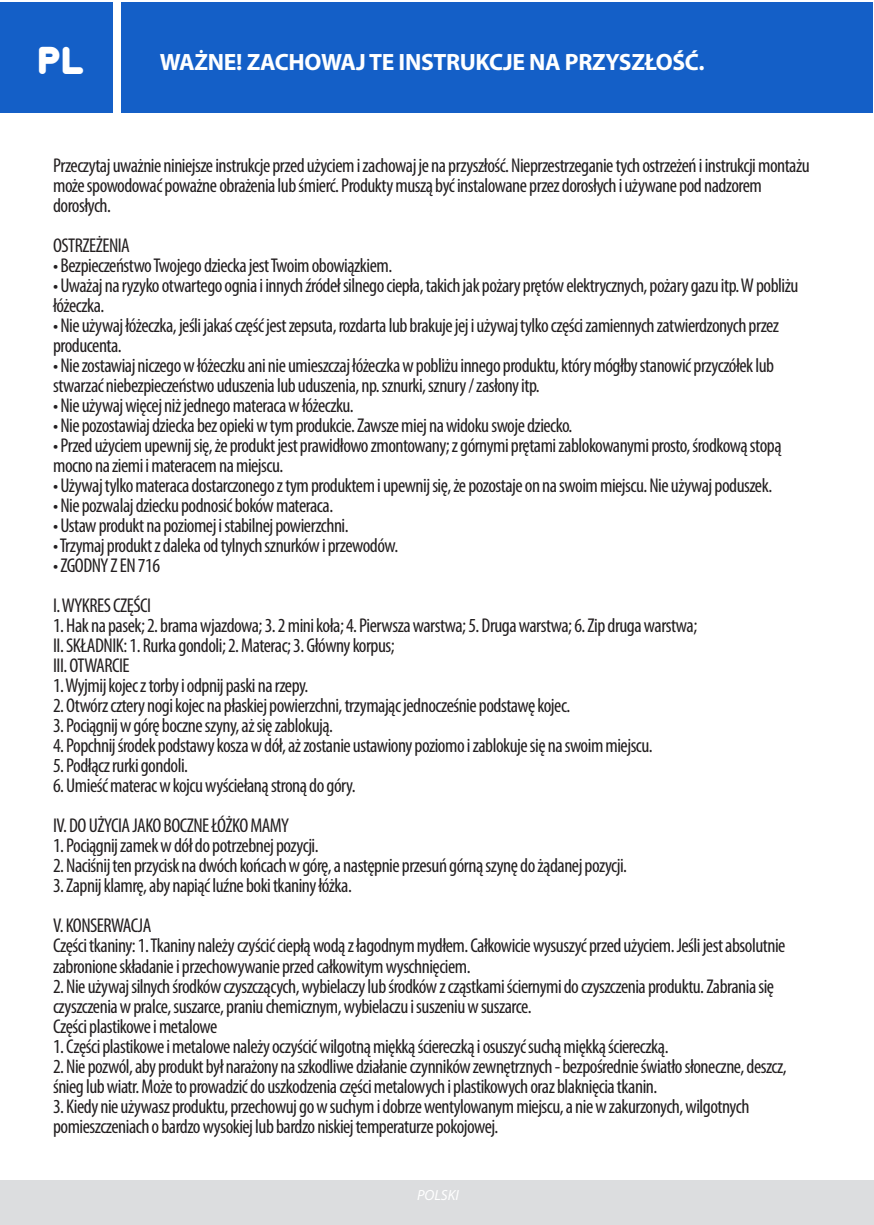
<style>
.page{position:relative;width:874px;height:1225px;background:#fff}
.page>*{position:absolute;margin:0;border:0;box-sizing:border-box;transform-origin:0 0}
.t1{font:34.8px "Dunkin";color:#fff}
.t2{font:700 23.6px "Myriad Pro";letter-spacing:-.015em;color:#fff}
.t3{font:condensed 20px/20px "Myriad Pro";letter-spacing:-.025em;color:#231f20}
.t4{font:italic 14.8px "Myriad Pro";color:#fff}
</style>
<div class="page">
<div style="left:0;top:1180px;width:873px;height:45px;background:#dcdddf"></div>
<div style="left:121px;top:2px;width:751px;height:110px;background:#145fc7"></div>
<div style="left:0;top:2px;width:112px;height:110px;background:#145fc7"></div>
<h1 class="t1" style="left:39px;top:31px;width:49px">PL</h1>
<p class="t2" style="left:160px;top:47px;width:546px">WAŻNE! ZACHOWAJ TE INSTRUKCJE NA PRZYSZŁOŚĆ.</p>
<p class="t3" style="left:53px;top:155px;width:757px">Przeczytaj uważnie niniejsze instrukcje przed użyciem i zachowaj je na przyszłość. Nieprzestrzeganie tych ostrzeżeń i instrukcji montażu może spowodować poważne obrażenia lub śmierć. Produkty muszą być instalowane przez dorosłych i używane pod nadzorem dorosłych.</p>
<p class="t3" style="left:53px;top:235px;width:78px">OSTRZEŻENIA</p>
<p class="t3" style="left:53px;top:255px;width:340px">• Bezpieczeństwo Twojego dziecka jest Twoim obowiązkiem.</p>
<p class="t3" style="left:53px;top:275px;width:746px">• Uważaj na ryzyko otwartego ognia i innych źródeł silnego ciepła, takich jak pożary prętów elektrycznych, pożary gazu itp. W pobliżu łóżeczka.</p>
<p class="t3" style="left:53px;top:315px;width:727px">• Nie używaj łóżeczka, jeśli jakaś część jest zepsuta, rozdarta lub brakuje jej i używaj tylko części zamiennych zatwierdzonych przez producenta.</p>
<p class="t3" style="left:53px;top:355px;width:722px">• Nie zostawiaj niczego w łóżeczku ani nie umieszczaj łóżeczka w pobliżu innego produktu, który mógłby stanowić przyczółek lub stwarzać niebezpieczeństwo uduszenia lub uduszenia, np. sznurki, sznury / zasłony itp.</p>
<p class="t3" style="left:53px;top:395px;width:302px">• Nie używaj więcej niż jednego materaca w łóżeczku.</p>
<p class="t3" style="left:53px;top:415px;width:520px">• Nie pozostawiaj dziecka bez opieki w tym produkcie. Zawsze miej na widoku swoje dziecko.</p>
<p class="t3" style="left:53px;top:435px;width:729px">• Przed użyciem upewnij się, że produkt jest prawidłowo zmontowany; z górnymi prętami zablokowanymi prosto, środkową stopą mocno na ziemi i materacem na miejscu.</p>
<p class="t3" style="left:53px;top:475px;width:720px">• Używaj tylko materaca dostarczonego z tym produktem i upewnij się, że pozostaje on na swoim miejscu. Nie używaj poduszek.</p>
<p class="t3" style="left:53px;top:495px;width:281px">• Nie pozwalaj dziecku podnosić boków materaca.</p>
<p class="t3" style="left:53px;top:515px;width:297px">• Ustaw produkt na poziomej i stabilnej powierzchni.</p>
<p class="t3" style="left:53px;top:535px;width:346px">• Trzymaj produkt z daleka od tylnych sznurków i przewodów.</p>
<p class="t3" style="left:53px;top:545px;width:108px;line-height:40px">• ZGODNY Z EN 716<br>I. WYKRES CZĘŚCI</p>
<p class="t3" style="left:53px;top:615px;width:645px">1. Hak na pasek; 2. brama wjazdowa; 3. 2 mini koła; 4. Pierwsza warstwa; 5. Druga warstwa; 6. Zip druga warstwa;<br>II. SKŁADNIK: 1. Rurka gondoli; 2. Materac; 3. Główny korpus;<br>III. OTWARCIE</p>
<p class="t3" style="left:53px;top:675px;width:257px">1. Wyjmij kojec z torby i odpnij paski na rzepy.</p>
<p class="t3" style="left:53px;top:695px;width:518px">2. Otwórz cztery nogi kojec na płaskiej powierzchni, trzymając jednocześnie podstawę kojec.</p>
<p class="t3" style="left:53px;top:715px;width:281px">3. Pociągnij w górę boczne szyny, aż się zablokują.</p>
<p class="t3" style="left:53px;top:735px;width:601px">4. Popchnij środek podstawy kosza w dół, aż zostanie ustawiony poziomo i zablokuje się na swoim miejscu.</p>
<p class="t3" style="left:53px;top:755px;width:136px">5. Podłącz rurki gondoli.</p>
<p class="t3" style="left:53px;top:765px;width:304px;line-height:40px">6. Umieść materac w kojcu wyściełaną stroną do góry.<br>IV. DO UŻYCIA JAKO BOCZNE ŁÓŻKO MAMY</p>
<p class="t3" style="left:53px;top:835px;width:267px">1. Pociągnij zamek w dół do potrzebnej pozycji.</p>
<p class="t3" style="left:53px;top:855px;width:575px">2. Naciśnij ten przycisk na dwóch końcach w górę, a następnie przesuń górną szynę do żądanej pozycji.</p>
<p class="t3" style="left:53px;top:865px;width:300px;line-height:40px">3. Zapnij klamrę, aby napiąć luźne boki tkaniny łóżka.<br>V. KONSERWACJA</p>
<p class="t3" style="left:53px;top:935px;width:733px">Części tkaniny: 1. Tkaniny należy czyścić ciepłą wodą z łagodnym mydłem. Całkowicie wysuszyć przed użyciem. Jeśli jest absolutnie zabronione składanie i przechowywanie przed całkowitym wyschnięciem.</p>
<p class="t3" style="left:53px;top:975px;width:722px">2. Nie używaj silnych środków czyszczących, wybielaczy lub środków z cząstkami ściernymi do czyszczenia produktu. Zabrania się czyszczenia w pralce, suszarce, praniu chemicznym, wybielaczu i suszeniu w suszarce.<br>Części plastikowe i metalowe</p>
<p class="t3" style="left:53px;top:1035px;width:616px">1. Części plastikowe i metalowe należy oczyścić wilgotną miękką ściereczką i osuszyć suchą miękką ściereczką.</p>
<p class="t3" style="left:53px;top:1055px;width:734px">2. Nie pozwól, aby produkt był narażony na szkodliwe działanie czynników zewnętrznych - bezpośrednie światło słoneczne, deszcz, śnieg lub wiatr. Może to prowadzić do uszkodzenia części metalowych i plastikowych oraz blaknięcia tkanin.</p>
<p class="t3" style="left:53px;top:1095px;width:697px">3. Kiedy nie używasz produktu, przechowuj go w suchym i dobrze wentylowanym miejscu, a nie w zakurzonych, wilgotnych pomieszczeniach o bardzo wysokiej lub bardzo niskiej temperaturze pokojowej.</p>
<p class="t4" style="left:417px;top:1185px;width:43px">POLSKI</p>
</div>
